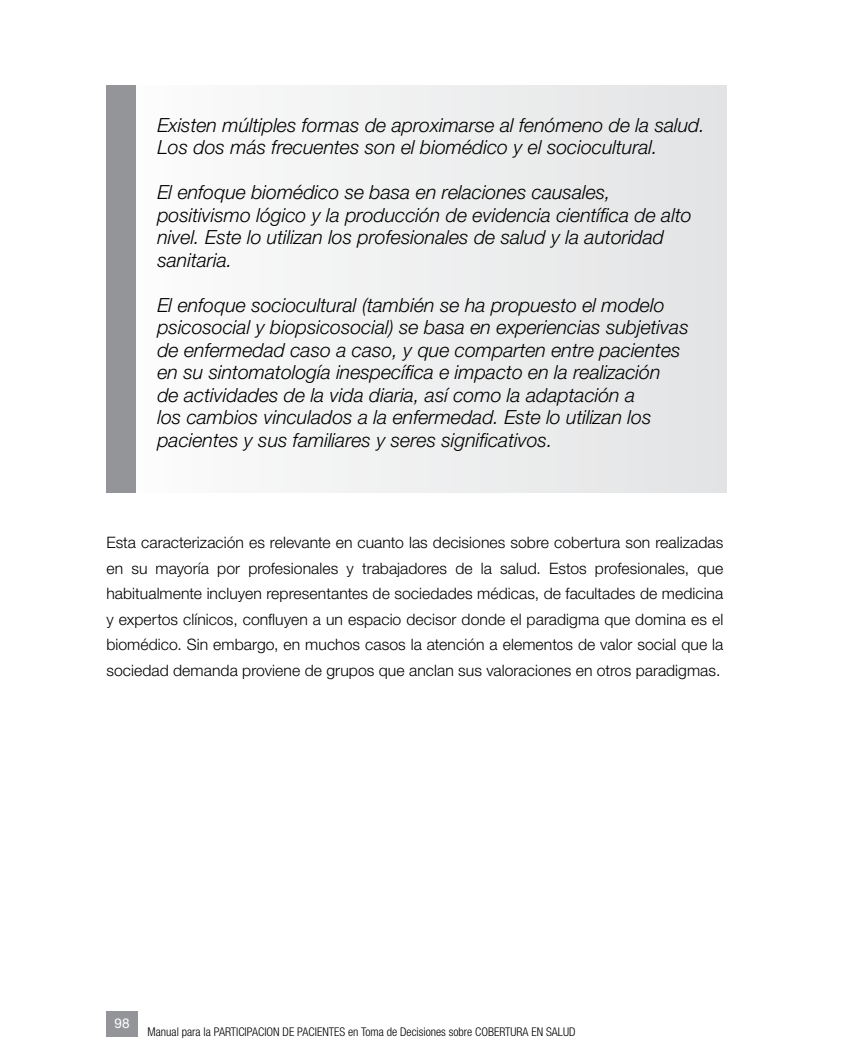
<style>
.page{position:relative;width:851px;height:1063px;background:#fff}
.page>*{position:absolute;margin:0;border:0;box-sizing:border-box;transform-origin:0 0}
.t1{font:italic 300 19.5px/22.5px "Helvetica Neue LT Std";color:#000}
.t2{font:300 15.75px/25.5px "Helvetica Neue LT Std";letter-spacing:.005em;color:#000;text-align:justify}
.t3{font:13.5px "Helvetica Neue LT Std";color:#fff}
.t4{font:300 condensed 12px "Helvetica Neue LT Std";color:#000}
</style>
<div class="page">
<div style="left:106px;top:1012px;width:31px;height:25px;background:#939598"></div>
<div style="left:106px;top:85px;width:30px;height:407px;background:#939598"></div>
<div style="left:136px;top:85px;width:590px;height:407px;background:linear-gradient(to right,#fcfcfc,#e2e3e4)"></div>
<p class="t1" style="left:157px;top:113px;width:549px">Existen múltiples formas de aproximarse al fenómeno de la salud.<br>Los dos más frecuentes son el biomédico y el sociocultural.</p>
<p class="t1" style="left:157px;top:181px;width:535px">El enfoque biomédico se basa en relaciones causales, positivismo lógico y la producción de evidencia científica de alto nivel. Este lo utilizan los profesionales de salud y la autoridad sanitaria.</p>
<p class="t1" style="left:157px;top:293px;width:532px">El enfoque sociocultural (también se ha propuesto el modelo psicosocial y biopsicosocial) se basa en experiencias subjetivas de enfermedad caso a caso, y que comparten entre pacientes en su sintomatología inespecífica e impacto en la realización<br>de actividades de la vida diaria, así como la adaptación a<br>los cambios vinculados a la enfermedad. Este lo utilizan los pacientes y sus familiares y seres significativos.</p>
<p class="t2" style="left:106px;top:530px;width:618px">Esta caracterización es relevante en cuanto las decisiones sobre cobertura son realizadas en su mayoría por profesionales y trabajadores de la salud. Estos profesionales, que habitualmente incluyen representantes de sociedades médicas, de facultades de medicina y expertos clínicos, confluyen a un espacio decisor donde el paradigma que domina es el biomédico. Sin embargo, en muchos casos la atención a elementos de valor social que la sociedad demanda proviene de grupos que anclan sus valoraciones en otros paradigmas.</p>
<p class="t3" style="left:115px;top:1015px;width:17px">98</p>
<p class="t4" style="left:147px;top:1025px;width:429px">Manual para la PARTICIPACION DE PACIENTES en Toma de Decisiones sobre COBERTURA EN SALUD</p>
</div>
